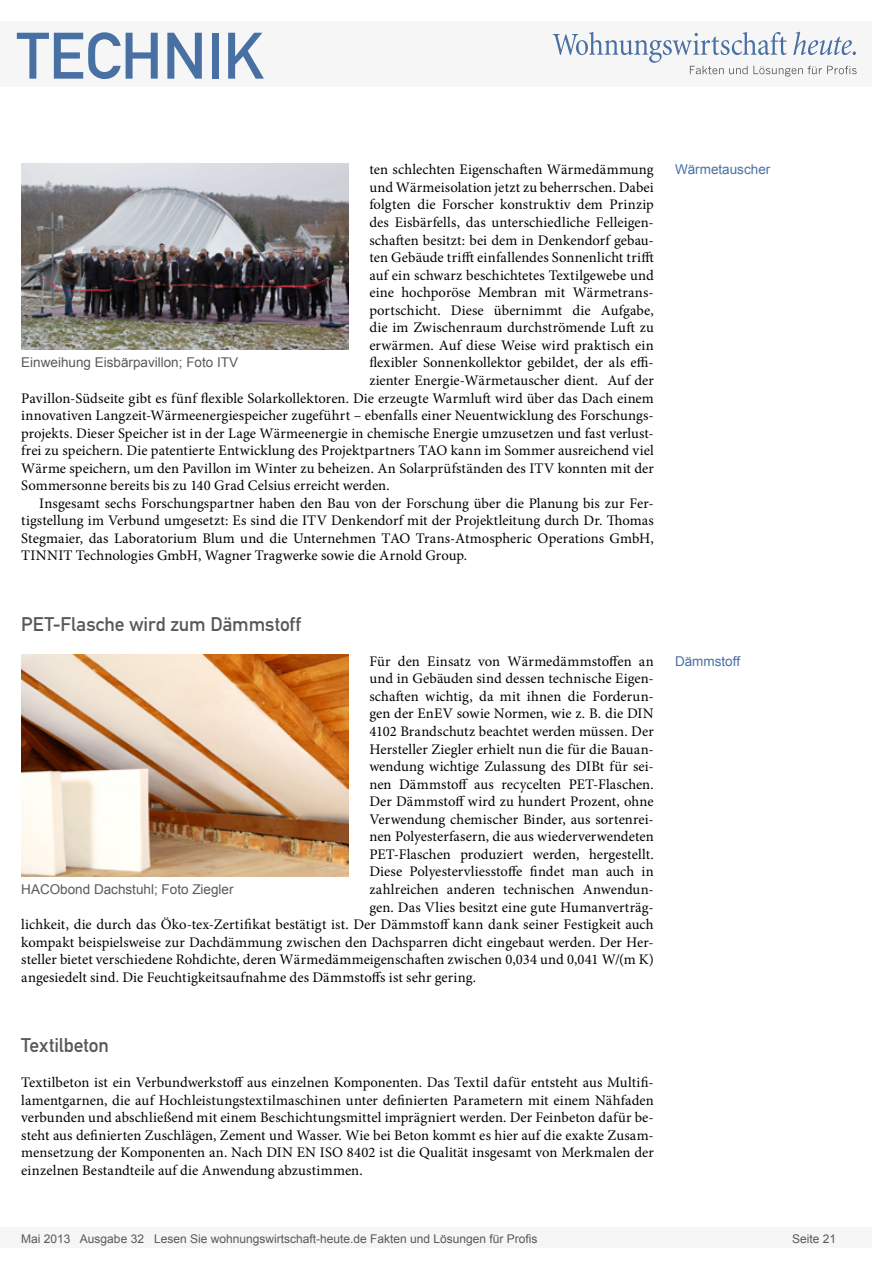
<style>
.page{position:relative;width:893px;height:1263px;background:#fff}
.page>*{position:absolute;margin:0;border:0;box-sizing:border-box;transform-origin:0 0}
.t1{font:64.5px "DIN Mittelschrift";color:#4970a3}
.Überschrift_Grau{font:19.5px "DIN Mittelschrift";letter-spacing:-.005em;color:#595959}
.Fließtext_erste_Zeil{font:14.7px/17.5px "Minion Pro";letter-spacing:.005em;color:#000;text-align:justify}
.Fliesstext{font:14.7px/17.5px "Minion Pro";color:#000;text-align:justify}
.Bildunterschrift{font:13.5px "Arial";color:#595959}
.Info{font:13.5px "Arial";color:#4970a3}
.t2{font:12px "Arial";color:#595959}
</style>
<div class="page">
<div style="left:0;top:1227px;width:872px;height:20px;background:#f6f6f6"></div>
<div style="left:0;top:21px;width:872px;height:66px;background:#f6f6f6"></div>
<svg style="left:553px;top:32px;width:304px;height:45px"></svg>
<img style="left:21px;top:164px;width:327px;height:186px">
<img style="left:21px;top:654px;width:327px;height:222px">
<h1 class="t1" style="left:17px;top:18px;width:249px">TECHNIK</h1>
<p class="Fließtext_erste_Zeil" style="left:369px;top:161px;width:286px">ten schlechten Eigenschaften Wärmedämmung</p>
<p class="Fließtext_erste_Zeil" style="left:369px;top:178px;width:286px">und Wärmeisolation jetzt zu beherrschen. Dabei</p>
<p class="Fließtext_erste_Zeil" style="left:369px;top:196px;width:286px">folgten die Forscher konstruktiv dem Prinzip</p>
<p class="Fließtext_erste_Zeil" style="left:369px;top:214px;width:286px">des Eisbärfells, das unterschiedliche Felleigen-</p>
<p class="Fließtext_erste_Zeil" style="left:369px;top:231px;width:286px">schaften besitzt: bei dem in Denkendorf gebau-</p>
<p class="Fließtext_erste_Zeil" style="left:369px;top:249px;width:286px">ten Gebäude trifft einfallendes Sonnenlicht trifft</p>
<p class="Fließtext_erste_Zeil" style="left:369px;top:266px;width:286px">auf ein schwarz beschichtetes Textilgewebe und</p>
<p class="Fließtext_erste_Zeil" style="left:369px;top:284px;width:286px">eine hochporöse Membran mit Wärmetrans-</p>
<p class="Fließtext_erste_Zeil" style="left:369px;top:301px;width:286px">portschicht. Diese übernimmt die Aufgabe,</p>
<p class="Fließtext_erste_Zeil" style="left:369px;top:319px;width:286px">die im Zwischenraum durchströmende Luft zu</p>
<p class="Fließtext_erste_Zeil" style="left:369px;top:336px;width:286px">erwärmen. Auf diese Weise wird praktisch ein</p>
<p class="Fließtext_erste_Zeil" style="left:369px;top:354px;width:286px">flexibler Sonnenkollektor gebildet, der als effi-</p>
<p class="Fließtext_erste_Zeil" style="left:369px;top:372px;width:286px">zienter Energie-Wärmetauscher dient. Auf der</p>
<p class="Fließtext_erste_Zeil" style="left:21px;top:389px;width:634px">Pavillon-Südseite gibt es fünf flexible Solarkollektoren. Die erzeugte Warmluft wird über das Dach einem</p>
<p class="Fließtext_erste_Zeil" style="left:21px;top:407px;width:634px">innovativen Langzeit-Wärmeenergiespeicher zugeführt – ebenfalls einer Neuentwicklung des Forschungs-</p>
<p class="Fließtext_erste_Zeil" style="left:21px;top:424px;width:634px">projekts. Dieser Speicher ist in der Lage Wärmeenergie in chemische Energie umzusetzen und fast verlust-</p>
<p class="Fließtext_erste_Zeil" style="left:21px;top:442px;width:634px">frei zu speichern. Die patentierte Entwicklung des Projektpartners TAO kann im Sommer ausreichend viel</p>
<p class="Fließtext_erste_Zeil" style="left:21px;top:459px;width:634px">Wärme speichern, um den Pavillon im Winter zu beheizen. An Solarprüfständen des ITV konnten mit der</p>
<p class="Fließtext_erste_Zeil" style="left:21px;top:477px;width:370px">Sommersonne bereits bis zu 140 Grad Celsius erreicht werden.</p>
<p class="Fliesstext" style="left:21px;top:494px;width:634px;text-indent:18px">Insgesamt sechs Forschungspartner haben den Bau von der Forschung über die Planung bis zur Fer&shy;tigstellung im Verbund umgesetzt: Es sind die ITV Denkendorf mit der Projektleitung durch Dr. Thomas Stegmaier, das Laboratorium Blum und die Unternehmen TAO Trans-Atmospheric Operations GmbH, TINNIT Technologies GmbH, Wagner Tragwerke sowie die Arnold Group.</p>
<p class="Bildunterschrift" style="left:21px;top:354px;width:218px">Einweihung Eisbärpavillon; Foto ITV</p>
<p class="Überschrift_Grau" style="left:21px;top:612px;width:281px">PET-Flasche wird zum Dämmstoff</p>
<p class="Fließtext_erste_Zeil" style="left:369px;top:652px;width:286px">Für den Einsatz von Wärmedämmstoffen an</p>
<p class="Fließtext_erste_Zeil" style="left:369px;top:670px;width:286px">und in Gebäuden sind dessen technische Eigen-</p>
<p class="Fließtext_erste_Zeil" style="left:369px;top:687px;width:286px">schaften wichtig, da mit ihnen die Forderun-</p>
<p class="Fließtext_erste_Zeil" style="left:369px;top:705px;width:286px">gen der EnEV sowie Normen, wie z. B. die DIN</p>
<p class="Fließtext_erste_Zeil" style="left:369px;top:723px;width:286px">4102 Brandschutz beachtet werden müssen. Der</p>
<p class="Fließtext_erste_Zeil" style="left:369px;top:740px;width:286px">Hersteller Ziegler erhielt nun die für die Bauan-</p>
<p class="Fließtext_erste_Zeil" style="left:369px;top:758px;width:286px">wendung wichtige Zulassung des DIBt für sei-</p>
<p class="Fließtext_erste_Zeil" style="left:369px;top:775px;width:286px">nen Dämmstoff aus recycelten PET-Flaschen.</p>
<p class="Fließtext_erste_Zeil" style="left:369px;top:793px;width:286px">Der Dämmstoff wird zu hundert Prozent, ohne</p>
<p class="Fließtext_erste_Zeil" style="left:369px;top:810px;width:286px">Verwendung chemischer Binder, aus sortenrei-</p>
<p class="Fließtext_erste_Zeil" style="left:369px;top:828px;width:286px">nen Polyesterfasern, die aus wiederverwendeten</p>
<p class="Fließtext_erste_Zeil" style="left:369px;top:845px;width:286px">PET-Flaschen produziert werden, hergestellt.</p>
<p class="Fließtext_erste_Zeil" style="left:369px;top:863px;width:286px">Diese Polyestervliesstoffe findet man auch in</p>
<p class="Fließtext_erste_Zeil" style="left:369px;top:880px;width:286px">zahlreichen anderen technischen Anwendun-</p>
<p class="Fließtext_erste_Zeil" style="left:369px;top:898px;width:286px">gen. Das Vlies besitzt eine gute Humanverträg-</p>
<p class="Fließtext_erste_Zeil" style="left:21px;top:916px;width:634px">lichkeit, die durch das Öko-tex-Zertifikat bestätigt ist. Der Dämmstoff kann dank seiner Festigkeit auch</p>
<p class="Fließtext_erste_Zeil" style="left:21px;top:933px;width:634px">kompakt beispielsweise zur Dachdämmung zwischen den Dachsparren dicht eingebaut werden. Der Her-</p>
<p class="Fließtext_erste_Zeil" style="left:21px;top:951px;width:634px">steller bietet verschiedene Rohdichte, deren Wärmedämmeigenschaften zwischen 0,034 und 0,041 W/(m K)</p>
<p class="Fließtext_erste_Zeil" style="left:21px;top:968px;width:456px">angesiedelt sind. Die Feuchtigkeitsaufnahme des Dämmstoffs ist sehr gering.</p>
<p class="Bildunterschrift" style="left:21px;top:880px;width:214px">HACObond Dachstuhl; Foto Ziegler</p>
<p class="Überschrift_Grau" style="left:21px;top:1034px;width:89px">Textilbeton</p>
<p class="Fließtext_erste_Zeil" style="left:21px;top:1074px;width:634px">Textilbeton ist ein Verbundwerkstoff aus einzelnen Komponenten. Das Textil dafür entsteht aus Multifi&shy;lamentgarnen, die auf Hochleistungstextilmaschinen unter definierten Parametern mit einem Nähfaden verbunden und abschließend mit einem Beschichtungsmittel imprägniert werden. Der Feinbeton dafür be&shy;steht aus definierten Zuschlägen, Zement und Wasser. Wie bei Beton kommt es hier auf die exakte Zusam&shy;mensetzung der Komponenten an. Nach DIN EN ISO 8402 ist die Qualität insgesamt von Merkmalen der einzelnen Bestandteile auf die Anwendung abzustimmen.</p>
<p class="Info" style="left:675px;top:161px;width:97px">Wärmetauscher</p>
<p class="Info" style="left:675px;top:652px;width:67px">Dämmstoff</p>
<p class="t2" style="left:21px;top:1230px;width:518px">Mai 2013 Ausgabe 32 Lesen Sie wohnungswirtschaft-heute.de Fakten und Lösungen für Profis</p>
<p class="t2" style="left:792px;top:1231px;width:46px">Seite 21</p>
</div>
